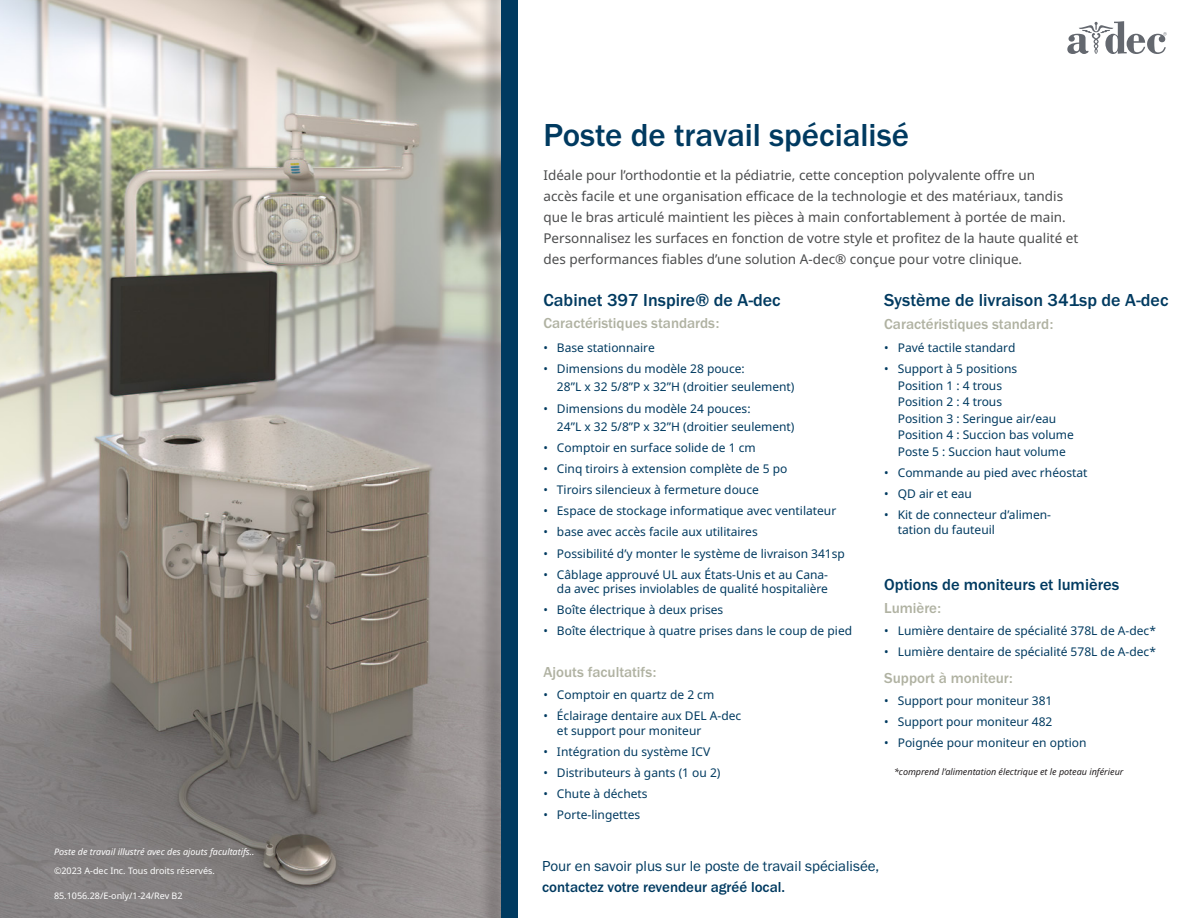
<style>
.page{position:relative;width:1188px;height:918px;background:#fff}
.page>*{position:absolute;margin:0;border:0;box-sizing:border-box;transform-origin:0 0}
.t1{font:500 33px "Franklin Gothic URW";color:#003a60}
.t2{font:500 18px "Franklin Gothic URW";color:#003a60}
.t3{font:500 16.5px "Franklin Gothic URW";color:#003a60}
.t4{font:500 15px "Franklin Gothic URW";color:#b0b2a2}
.t5{font:15px "Franklin Gothic URW Boo";color:#003a60}
.t6{font:500 15px "Franklin Gothic URW";color:#003a60}
.Paragraph_Style_1{font:13.5px/21px "Noto Sans";color:#4b4c4d}
.t7{font:12px/16.5px "Noto Sans";color:#003a60}
.boiler_plate{font:9px "Noto Sans";color:#fff}
.boiler_plate-2{font:italic 9px "Noto Sans";color:#231f20}
.boiler_plate-3{font:italic 9px "Noto Sans";color:#fff}
</style>
<div class="page">
<img style="left:0;top:0;width:478px;height:918px">
<div style="left:478px;top:0;width:33px;height:918px;background:#231f20;opacity:.2"></div>
<div style="left:501px;top:0;width:16px;height:918px;background:#003a60"></div>
<svg style="left:1067px;top:21px;width:100px;height:33px"></svg>
<p class="boiler_plate-3" style="left:54px;top:845px;width:202px">Poste de travail illustré avec des ajouts facultatifs..</p>
<p class="boiler_plate" style="left:54px;top:864px;width:162px">©2023 A-dec Inc. Tous droits réservés.</p>
<p class="boiler_plate" style="left:54px;top:889px;width:130px">85.1056.28/E-only/1-24/Rev B2</p>
<p class="t1" style="left:543px;top:114px;width:367px">Poste de travail spécialisé</p>
<p class="Paragraph_Style_1" style="left:543px;top:165px;width:536px">Idéale pour l’orthodontie et la pédiatrie, cette conception polyvalente offre un<br>accès facile et une organisation efficace de la technologie et des matériaux, tandis que le bras articulé maintient les pièces à main confortablement à portée de main.<br>Personnalisez les surfaces en fonction de votre style et profitez de la haute qualité et des performances fiables d’une solution A-dec® conçue pour votre clinique.</p>
<p class="t2" style="left:543px;top:289px;width:239px">Cabinet 397 Inspire® de A-dec</p>
<p class="t4" style="left:543px;top:314px;width:177px">Caractéristiques standards:</p>
<p class="t2" style="left:884px;top:289px;width:286px">Système de livraison 341sp de A-dec</p>
<p class="t4" style="left:884px;top:315px;width:171px">Caractéristiques standard:</p>
<p class="t7" style="left:543px;top:340px;width:113px">• Base stationnaire</p>
<p class="t7" style="left:557px;top:360px;width:239px;line-height:18px;text-indent:-14px">• Dimensions du modèle 28 pouce:<br>28”L x 32 5/8”P x 32”H (droitier seulement)</p>
<p class="t7" style="left:557px;top:400px;width:239px;line-height:18px;text-indent:-14px">• Dimensions du modèle 24 pouces:<br>24”L x 32 5/8”P x 32”H (droitier seulement)</p>
<p class="t7" style="left:543px;top:439px;width:214px">• Comptoir en surface solide de 1 cm</p>
<p class="t7" style="left:543px;top:461px;width:245px">• Cinq tiroirs à extension complète de 5 po</p>
<p class="t7" style="left:543px;top:482px;width:217px">• Tiroirs silencieux à fermeture douce</p>
<p class="t7" style="left:543px;top:503px;width:294px">• Espace de stockage informatique avec ventilateur</p>
<p class="t7" style="left:543px;top:524px;width:216px">• base avec accès facile aux utilitaires</p>
<p class="t7" style="left:543px;top:545px;width:303px">• Possibilité d’y monter le système de livraison 341sp</p>
<p class="t7" style="left:543px;top:567px;width:286px;line-height:14.4px;text-align:right">• Câblage approuvé UL aux États-Unis et au Cana&shy;da avec prises inviolables de qualité hospitalière</p>
<p class="t7" style="left:543px;top:602px;width:181px">• Boîte électrique à deux prises</p>
<p class="t7" style="left:543px;top:623px;width:310px">• Boîte électrique à quatre prises dans le coup de pied</p>
<p class="t4" style="left:543px;top:663px;width:114px">Ajouts facultatifs:</p>
<p class="t7" style="left:543px;top:687px;width:172px">• Comptoir en quartz de 2 cm</p>
<p class="t7" style="left:557px;top:709px;width:186px;line-height:14.4px;text-indent:-14px">• Éclairage dentaire aux DEL A-dec et support pour moniteur</p>
<p class="t7" style="left:543px;top:743px;width:168px">• Intégration du système ICV</p>
<p class="t7" style="left:543px;top:764px;width:179px">• Distributeurs à gants (1 ou 2)</p>
<p class="t7" style="left:543px;top:786px;width:106px">• Chute à déchets</p>
<p class="t7" style="left:543px;top:807px;width:98px">• Porte-lingettes</p>
<p class="t7" style="left:884px;top:340px;width:133px">• Pavé tactile standard</p>
<p class="t7" style="left:898px;top:361px;width:178px;text-indent:-14px">• Support à 5 positions<br>Position 1 : 4 trous<br>Position 2 : 4 trous<br>Position 3 : Seringue air/eau<br>Position 4 : Succion bas volume<br>Poste 5 : Succion haut volume</p>
<p class="t7" style="left:884px;top:465px;width:205px">• Commande au pied avec rhéostat</p>
<p class="t7" style="left:884px;top:486px;width:89px">• QD air et eau</p>
<p class="t7" style="left:898px;top:508px;width:155px;line-height:14.4px;text-indent:-14px">• Kit de connecteur d’alimen&shy;tation du fauteuil</p>
<p class="t3" style="left:884px;top:574px;width:236px">Options de moniteurs et lumières</p>
<p class="t4" style="left:884px;top:599px;width:58px">Lumière:</p>
<p class="t7" style="left:884px;top:623px;width:273px">• Lumière dentaire de spécialité 378L de A-dec*</p>
<p class="t7" style="left:884px;top:644px;width:273px">• Lumière dentaire de spécialité 578L de A-dec*</p>
<p class="t7" style="left:884px;top:693px;width:170px">• Support pour moniteur 381</p>
<p class="t7" style="left:884px;top:714px;width:170px">• Support pour moniteur 482</p>
<p class="t7" style="left:884px;top:735px;width:204px">• Poignée pour moniteur en option</p>
<p class="t4" style="left:884px;top:668px;width:130px">Support à moniteur:</p>
<p class="boiler_plate-2" style="left:894px;top:765px;width:231px">*comprend l’alimentation électrique et le poteau inférieur</p>
<p class="t5" style="left:542px;top:856px;width:339px">Pour en savoir plus sur le poste de travail spécialisée,</p>
<p class="t6" style="left:542px;top:878px;width:244px">contactez votre revendeur agréé local.</p>
</div>
